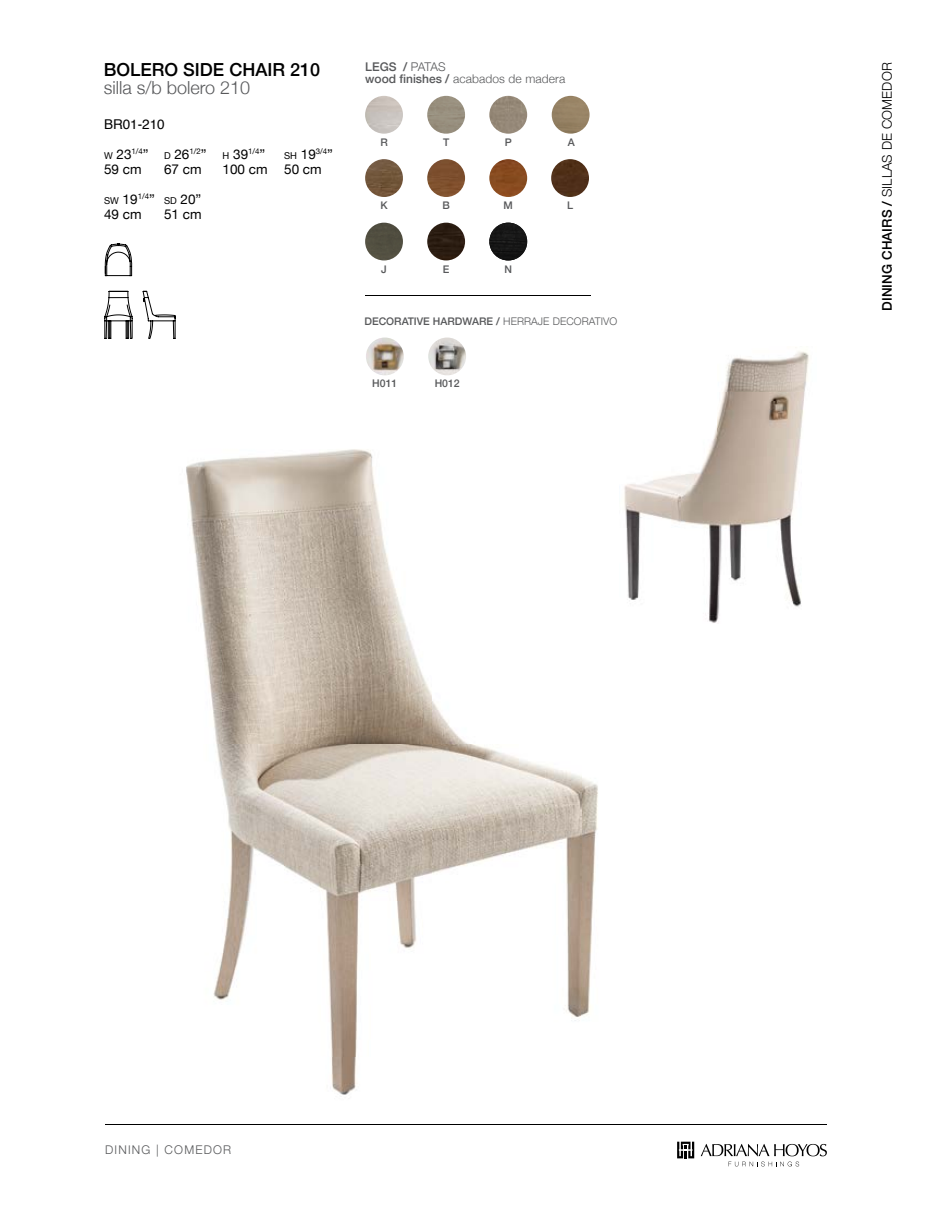
<style>
.page{position:relative;width:932px;height:1208px;background:#fff}
.page>*{position:absolute;margin:0;border:0;box-sizing:border-box;transform-origin:0 0}
.t1{font:500 18px "Helvetica Neue";color:#000}
.t2{font:300 18px "Helvetica Neue";color:#58595b}
.t3{font:13.5px/15px "Helvetica Neue";color:#000}
.t4{font:13.5px "Helvetica";color:#000}
.t5{font:300 13.35px "Helvetica Neue";letter-spacing:.01em;color:#000}
.t6{font:300 12px/12px "Helvetica Neue";letter-spacing:.01em;color:#58595b}
.t7{font:300 12px "Helvetica Neue";letter-spacing:.1em;color:#58595b}
.t8{font:500 10.5px "Helvetica Neue";color:#58595b}
.s1{font-size:9.45px}
.s2{font-style:inherit}
.s3{font-weight:500}
.s4{font-weight:300}
</style>
<div class="page">
<hr style="left:365px;top:295px;width:225px;height:1px;background:#000">
<img style="left:427px;top:223px;width:38px;height:37px;border-radius:19px">
<img style="left:427px;top:159px;width:38px;height:38px;border-radius:19px">
<img style="left:365px;top:159px;width:38px;height:38px;border-radius:19px">
<img style="left:365px;top:223px;width:38px;height:37px;border-radius:19px">
<img style="left:365px;top:96px;width:38px;height:38px;border-radius:19px">
<img style="left:489px;top:223px;width:38px;height:37px;border-radius:19px">
<img style="left:489px;top:159px;width:38px;height:38px;border-radius:19px">
<img style="left:489px;top:96px;width:38px;height:38px;border-radius:19px">
<img style="left:551px;top:159px;width:37px;height:38px;border-radius:19px">
<img style="left:551px;top:96px;width:38px;height:38px;border-radius:19px">
<hr style="left:105px;top:1124px;width:721px;height:1px;background:#000">
<svg style="left:677px;top:1141px;width:17px;height:17px"></svg>
<svg style="left:700px;top:1144px;width:126px;height:22px"></svg>
<img style="left:427px;top:96px;width:38px;height:38px;border-radius:19px">
<img style="left:186px;top:449px;width:412px;height:646px">
<img style="left:713px;top:351px;width:96px;height:88px">
<img style="left:680px;top:439px;width:121px;height:184px">
<img style="left:624px;top:475px;width:56px;height:125px">
<svg style="left:105px;top:244px;width:70px;height:94px"></svg>
<img style="left:366px;top:337px;width:37px;height:38px;border-radius:19px">
<img style="left:428px;top:337px;width:38px;height:38px;border-radius:19px">
<h1 class="t1" style="left:104px;top:55px;width:218px">BOLERO SIDE CHAIR 210</h1>
<h1 class="t2" style="left:104px;top:73px;width:148px">silla s/b bolero 210</h1>
<p class="t4" style="left:104px;top:114px;width:62px">BR01-210</p>
<p class="t3" style="left:104px;top:147px;width:163px"><span class="s1">W</span> 23<sup>1/4</sup>” <span class="s1">D</span> 26<sup>1/2</sup>” <span class="s1">H</span> 39<sup>1/4</sup>”</p>
<p class="t3" style="left:284px;top:147px;width:50px"><span class="s1">SH</span> 19<sup>3/4</sup>”</p>
<p class="t3" style="left:104px;top:162px;width:39px">59 <span class="s2">cm</span></p>
<p class="t3" style="left:164px;top:162px;width:39px">67 <span class="s2">cm</span></p>
<p class="t3" style="left:222px;top:162px;width:101px">100 <span class="s2">cm</span> 50 <span class="s2">cm</span></p>
<p class="t3" style="left:104px;top:192px;width:99px"><span class="s1">SW</span> 19<sup>1/4</sup>” <span class="s1">SD</span> 20”<br>49 <span class="s2">cm</span></p>
<p class="t3" style="left:164px;top:207px;width:39px">51 <span class="s2">cm</span></p>
<p class="t6" style="left:365px;top:60px;width:202px"><span class="s3">LEGS /</span> PATAS<br><span class="s3">wood finishes /</span> acabados de madera</p>
<p class="t8" style="left:380px;top:134px;width:9px">R</p>
<p class="t8" style="left:443px;top:134px;width:8px">T</p>
<p class="t8" style="left:504px;top:134px;width:9px">P</p>
<p class="t8" style="left:567px;top:134px;width:9px">A</p>
<p class="t8" style="left:380px;top:197px;width:9px">K</p>
<p class="t8" style="left:442px;top:197px;width:9px">B</p>
<p class="t8" style="left:503px;top:197px;width:11px">M</p>
<p class="t8" style="left:567px;top:197px;width:8px">L</p>
<p class="t8" style="left:381px;top:260px;width:7px">J</p>
<p class="t8" style="left:442px;top:260px;width:8px">E</p>
<p class="t8" style="left:504px;top:260px;width:9px">N</p>
<p class="t8" style="left:364px;top:312px;width:254px">DECORATIVE HARDWARE / <span class="s4">HERRAJE DECORATIVO</span></p>
<p class="t8" style="left:372px;top:375px;width:27px">H011</p>
<p class="t8" style="left:434px;top:375px;width:27px">H012</p>
<p class="t5" style="left:875px;top:311px;width:250px;rotate:-90deg"><span class="s3">DINING CHAIRS /</span> SILLAS DE COMEDOR</p>
<p class="t7" style="left:105px;top:1139px;width:128px">DINING | COMEDOR</p>
</div>
